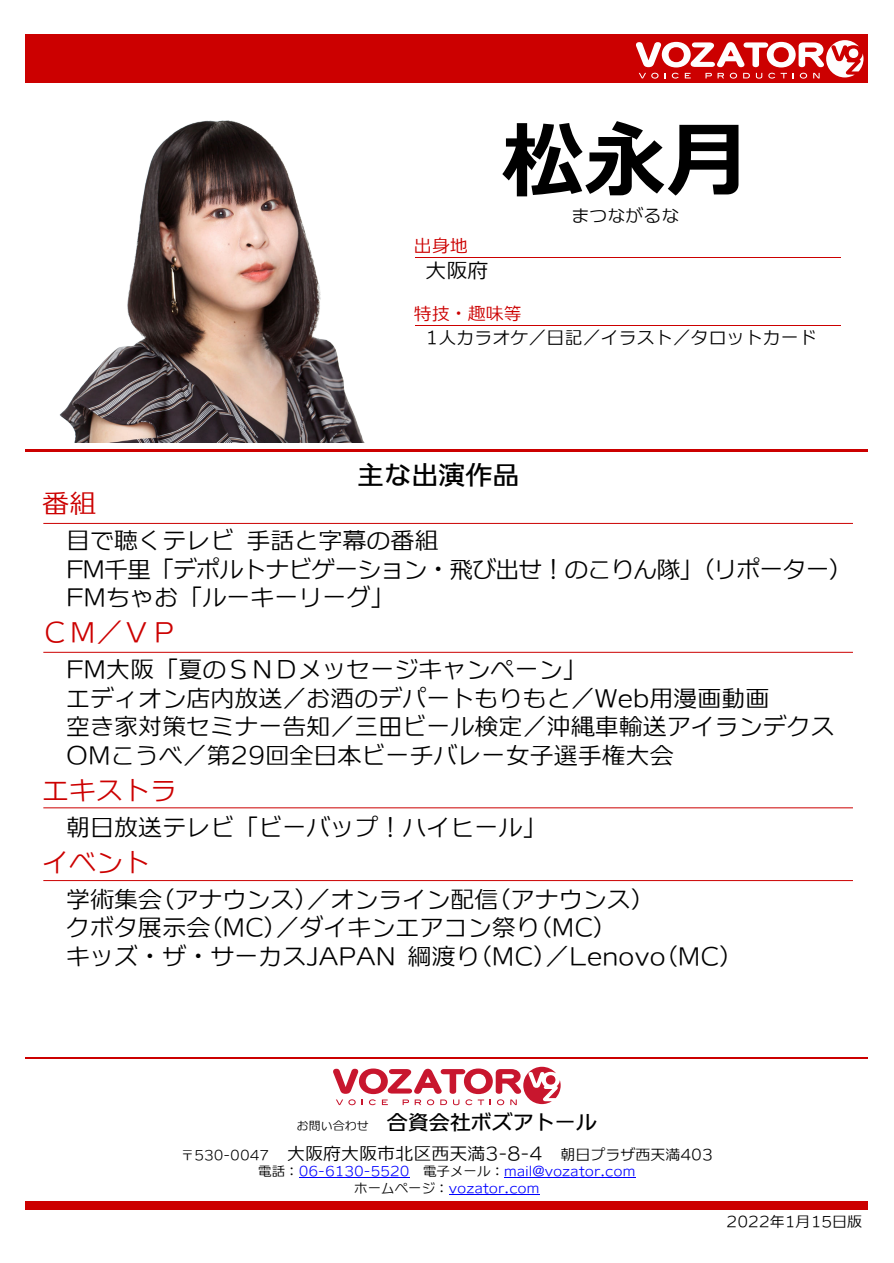
<style>
.page{position:relative;width:894px;height:1263px;background:#fff}
.page>*{position:absolute;margin:0;border:0;box-sizing:border-box;transform-origin:0 0}
.t1{font:82.5px "TA Universal Line DSP E";color:#000}
.t2{font:27px "TA Universal Line DSP L";color:#c00}
.t3{font:27px "TA Universal Line DSP D";color:#000}
.t4{font:24px/28.5px "TA Universal Line DSP L";color:#000}
.t5{font:24px/28.5px "TA Universal Line DSP L";letter-spacing:-.02em;color:#000}
.t6{font:21px "TA Universal Line DSP D";color:#000}
.t7{font:21px "TA Universal Line DSP L";color:#000}
.t8{font:18px "TA Universal Line DSP L";color:#000}
.t9{font:18px "TA Universal Line DSP L";color:#c00}
.t10{font:15px "TA Universal Line DSP L";color:#000}
.t11{font:13.5px/16.5px "TA Universal Line DSP L";color:#00f;text-align:center}
.s1{font-family:"TA Universal Line DSP L";font-size:12px}
.s2{font-size:13.5px}
.s3{font-size:15px}
.s4{color:#000}
</style>
<div class="page">
<div style="left:26px;top:34px;width:841px;height:49px;background:#c00"></div>
<svg style="left:636px;top:40px;width:227px;height:39px"></svg>
<div style="left:26px;top:1202px;width:841px;height:8px;background:#c00"></div>
<hr style="left:26px;top:1057px;width:841px;height:2px;background:#c00">
<hr style="left:26px;top:449px;width:841px;height:2px;background:#c00">
<hr style="left:414px;top:325px;width:426px;height:1px;background:#c00">
<hr style="left:414px;top:257px;width:426px;height:1px;background:#c00">
<svg style="left:333px;top:1067px;width:227px;height:38px"></svg>
<hr style="left:299px;top:1177px;width:110px;height:1px;background:#00f">
<hr style="left:504px;top:1177px;width:131px;height:1px;background:#00f">
<hr style="left:448px;top:1194px;width:91px;height:1px;background:#00f">
<svg style="left:43px;top:523px;width:810px;height:1px"></svg>
<svg style="left:43px;top:652px;width:810px;height:1px"></svg>
<svg style="left:43px;top:807px;width:810px;height:2px;background:#e57f7f"></svg>
<svg style="left:43px;top:880px;width:810px;height:1px"></svg>
<img style="left:59px;top:120px;width:305px;height:322px">
<p class="t9" style="left:413px;top:236px;width:55px">出身地</p>
<p class="t7" style="left:425px;top:260px;width:64px">大阪府</p>
<h1 class="t1" style="left:501px;top:118px;width:249px">松永月</h1>
<p class="t8" style="left:571px;top:206px;width:109px">まつながるな</p>
<p class="t9" style="left:413px;top:304px;width:109px">特技・趣味等</p>
<p class="t8" style="left:425px;top:328px;width:392px">1人カラオケ／日記／イラスト／タロットカード</p>
<p class="t3" style="left:357px;top:461px;width:163px">主な出演作品</p>
<p class="t2" style="left:42px;top:489px;width:55px">番組</p>
<p class="t5" style="left:66px;top:526px;width:775px">目で聴くテレビ手話と字幕の番組<br>FM千里「デポルトナビゲーション・飛び出せ！のこりん隊」(リポーター)<br>FMちゃお「ルーキーリーグ」</p>
<p class="t2" style="left:42px;top:618px;width:136px">ＣＭ／ＶＰ</p>
<p class="t4" style="left:66px;top:655px;width:770px">FM大阪「夏のＳＮＤメッセージキャンペーン」<br>エディオン店内放送／お酒のデパートもりもと／Web用漫画動画<br>空き家対策セミナー告知／三田ビール検定／沖縄車輸送アイランデクス<br>OMこうべ／第29回全日本ビーチバレー女子選手権大会</p>
<p class="t2" style="left:42px;top:776px;width:136px">エキストラ</p>
<p class="t4" style="left:66px;top:812px;width:482px">朝日放送テレビ「ビーバップ！ハイヒール」</p>
<p class="t2" style="left:42px;top:848px;width:109px">イベント</p>
<p class="t4" style="left:66px;top:884px;width:666px">学術集会(アナウンス)／オンライン配信(アナウンス)<br>クボタ展示会(MC)／ダイキンエアコン祭り(MC)<br>キッズ・ザ・サーカスJAPAN 綱渡り(MC)／Lenovo(MC)</p>
<p class="t6" style="left:296px;top:1111px;width:301px"><span class="s1">お問い合わせ</span> 合資会社ボズアトール</p>
<p class="t8" style="left:181px;top:1144px;width:533px"><span class="s2">〒530-0047</span> 大阪府大阪市北区西天満3-8-4 <span class="s3">朝日プラザ西天満403</span></p>
<p class="t11" style="left:258px;top:1163px;width:378px"><span class="s4">電話：</span>06-6130-5520 <span class="s4">電子メール：</span>mail@vozator.com<span class="s4">ホームページ：</span>vozator.com</p>
<p class="t10" style="left:726px;top:1214px;width:137px">2022年1月15日版</p>
</div>
